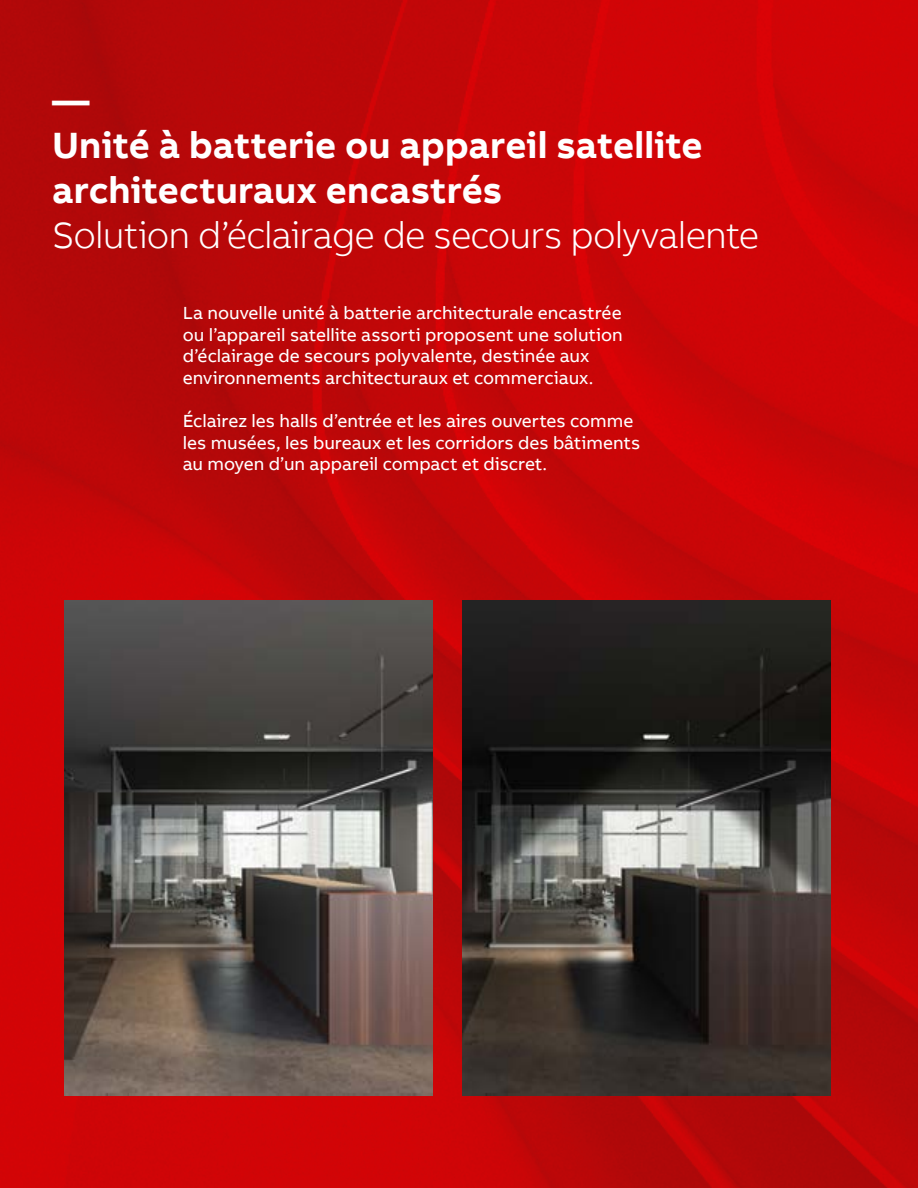
<style>
.page{position:relative;width:918px;height:1188px;background:#fff}
.page>*{position:absolute;margin:0;border:0;box-sizing:border-box;transform-origin:0 0}
.t1{font:700 37.5px/45px "AB Bvoice";letter-spacing:-.005em;color:#fff}
.t2{font:300 37.5px "AB Bvoice";letter-spacing:-.025em;color:#fff}
.t3{font:18px/21.6px "AB Bvoice";color:#fff}
</style>
<div class="page">
<img style="left:0;top:0;width:918px;height:1188px">
<img style="left:65px;top:600px;width:368px;height:495px">
<img style="left:462px;top:600px;width:368px;height:495px">
<h1 class="t1" style="left:52px;top:78px;width:652px">—<br>Unité à batterie ou appareil satellite architecturaux encastrés</h1>
<h1 class="t2" style="left:52px;top:213px;width:708px">Solution d’éclairage de secours polyvalente</h1>
<p class="t3" style="left:183px;top:302px;width:442px">La nouvelle unité à batterie architecturale encastrée ou l’appareil satellite assorti proposent une solution d’éclairage de secours polyvalente, destinée aux environnements architecturaux et commerciaux.</p>
<p class="t3" style="left:183px;top:410px;width:459px">Éclairez les halls d’entrée et les aires ouvertes comme les musées, les bureaux et les corridors des bâtiments au moyen d’un appareil compact et discret.</p>
</div>
